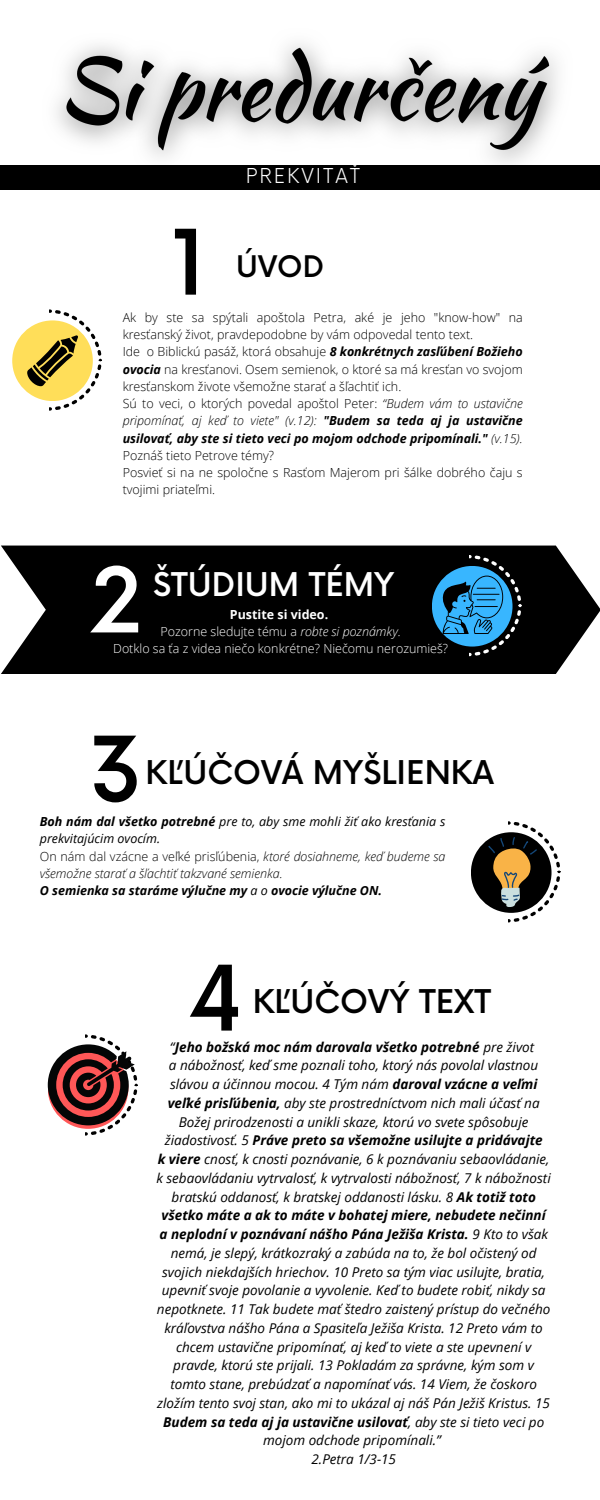
<style>
.page{position:relative;width:600px;height:1500px;background:#fff}
.page>*{position:absolute;margin:0;border:0;box-sizing:border-box;transform-origin:0 0}
.t1{font:500 87.9px "Now";color:#000}
.t2{font:500 87.9px "Now";color:#fff}
.t3{font:500 31.9px "Now";color:#000}
.t4{font:500 31.9px "Now";color:#fff}
.t5{font:500 29px "Now";color:#000}
.t6{font:300 20px "Now";letter-spacing:.095em;color:#fff}
.t7{font:italic 13.5px/18.8px "Open Sans";color:#000;text-align:center}
.t8{font:italic 700 13.5px "Open Sans";color:#000}
.t9{font:300 12.5px/17.2px "Open Sans";color:#000}
.t10{font:italic 700 12.5px/17.2px "Open Sans";color:#000;text-align:justify}
.t11{font:italic 300 12.5px/17.2px "Open Sans";color:#000}
.t12{font:300 12.5px "Open Sans";color:#fff}
.t13{font:italic 12.5px/17.2px "Open Sans";color:#000}
.t14{font:700 12.5px "Open Sans";color:#fff}
.s1{font-weight:700;font-style:italic}
.s2{font-weight:300;font-style:normal}
.s3{font-weight:300}
.s4{font-style:italic}
.s5{font-weight:700}
.s6{font-style:normal}
.s7{font-weight:400}
</style>
<div class="page">
<div style="left:471px;top:832px;width:81px;height:81px;background:#000;border-radius:50%"></div>
<svg style="left:488px;top:821px;width:73px;height:101px"></svg>
<svg style="left:48px;top:1034px;width:90px;height:102px"></svg>
<div style="left:12px;top:320px;width:81px;height:81px;background:#ffde59;border-radius:50%"></div>
<svg style="left:27px;top:309px;width:75px;height:102px"></svg>
<svg style="left:40px;top:346px;width:27px;height:28px"></svg>
<svg style="left:1px;top:546px;width:599px;height:128px;background:#151515"></svg>
<div style="left:432px;top:566px;width:81px;height:81px;background:#38b6ff;border-radius:50%"></div>
<svg style="left:441px;top:555px;width:81px;height:101px"></svg>
<img style="left:29px;top:43px;width:558px;height:147px">
<div style="left:0;top:165px;width:600px;height:24px;background:#000"></div>
<p class="t1" style="left:171px;top:216px;width:37px">1</p>
<p class="t6" style="left:246px;top:165px;width:116px">PREKVITAŤ</p>
<p class="t5" style="left:236px;top:251px;width:89px">ÚVOD</p>
<p class="t9" style="left:123px;top:308px;width:402px">Ak by ste sa spýtali apoštola Petra, aké je jeho "know-how" na kresťanský život, pravdepodobne by vám odpovedal tento text.</p>
<h2 class="t9" style="left:123px;top:343px;width:402px;text-align:justify">Ide o Biblickú pasáž, ktorá obsahuje <span class="s1">8 konkrétnych zasľúbení Božieho ovocia</span> na kresťanovi. Osem semienok, o ktoré sa má kresťan vo svojom kresťanskom živote všemožne starať a šľachtiť ich.</h2>
<p class="t10" style="left:123px;top:395px;width:402px"><span class="s2">Sú to veci, o ktorých povedal apoštol Peter:</span> <span class="s3">“Budem vám to ustavične pripomínať, aj keď to viete" (v.12):</span> "Budem sa teda aj ja ustavične usilovať, aby ste si tieto veci po mojom odchode pripomínali." <span class="s3">(v.15).<br></span><span class="s2">Poznáš tieto Petrove témy?</span></p>
<p class="t9" style="left:123px;top:464px;width:402px">Posvieť si na ne spoločne s Rasťom Majerom pri šálke dobrého čaju s tvojimi priateľmi.</p>
<p class="t4" style="left:153px;top:568px;width:243px">ŠTÚDIUM TÉMY</p>
<p class="t2" style="left:90px;top:553px;width:54px">2</p>
<p class="t14" style="left:230px;top:605px;width:100px">Pustite si video.</p>
<h2 class="t12" style="left:160px;top:622px;width:242px">Pozorne sledujte tému a <span class="s4">robte si poznámky.</span></h2>
<p class="t12" style="left:113px;top:640px;width:337px">Dotklo sa ťa z videa niečo konkrétne? Niečomu nerozumieš?</p>
<p class="t1" style="left:89px;top:722px;width:55px">3</p>
<p class="t3" style="left:146px;top:755px;width:350px">KĽÚČOVÁ MYŠLIENKA</p>
<h3 class="t13" style="left:40px;top:813px;width:407px"><span class="s5">Boh nám dal všetko potrebné</span> pre to, aby sme mohli žiť ako kresťania s prekvitajúcim ovocím.</h3>
<p class="t11" style="left:40px;top:847px;width:407px"><span class="s6">On nám dal vzácne a veľké prisľúbenia,</span> ktoré dosiahneme, keď budeme sa všemožne starať a šľachtiť takzvané semienka.</p>
<p class="t10" style="left:40px;top:882px;width:344px">O semienka sa staráme výlučne my <span class="s7">a o</span> ovocie výlučne ON.</p>
<p class="t1" style="left:188px;top:951px;width:57px">4</p>
<p class="t3" style="left:253px;top:985px;width:240px">KĽÚČOVÝ TEXT</p>
<h2 class="t8" style="left:170px;top:1037px;width:366px"><span class="s7">“</span>Jeho božská moc nám darovala všetko potrebné <span class="s7">pre život</span></h2>
<p class="t7" style="left:165px;top:1056px;width:380px">a nábožnosť, keď sme poznali toho, ktorý nás povolal vlastnou slávou a účinnou mocou. 4 Tým nám <span class="s5">daroval vzácne a veľmi veľké prisľúbenia,</span> aby ste prostredníctvom nich mali účasť na Božej prirodzenosti a unikli skaze, ktorú vo svete spôsobuje žiadostivosť. 5 <span class="s5">Práve preto sa všemožne usilujte a pridávajte</span></p>
<p class="t7" style="left:156px;top:1149px;width:396px"><span class="s5">k viere</span> cnosť, k cnosti poznávanie, 6 k poznávaniu sebaovládanie, k sebaovládaniu vytrvalosť, k vytrvalosti nábožnosť, 7 k nábožnosti bratskú oddanosť, k bratskej oddanosti lásku. 8 <span class="s5">Ak totiž toto všetko máte a ak to máte v bohatej miere, nebudete nečinní</span></p>
<p class="t7" style="left:157px;top:1224px;width:395px"><span class="s5">a neplodní v poznávaní nášho Pána Ježiša Krista.</span> 9 Kto to však nemá, je slepý, krátkozraký a zabúda na to, že bol očistený od svojich niekdajších hriechov. 10 Preto sa tým viac usilujte, bratia, upevniť svoje povolanie a vyvolenie. Keď to budete robiť, nikdy sa nepotknete. 11 Tak budete mať štedro zaistený prístup do večného kráľovstva nášho Pána a Spasiteľa Ježiša Krista. 12 Preto vám to chcem ustavične pripomínať, aj keď to viete a ste upevnení v pravde, ktorú ste prijali. 13 Pokladám za správne, kým som v tomto stane, prebúdzať a napomínať vás. 14 Viem, že čoskoro zložím tento svoj stan, ako mi to ukázal aj náš Pán Ježiš Kristus. 15<br><span class="s5">Budem sa teda aj ja ustavične usilovať</span>, aby ste si tieto veci po mojom odchode pripomínali.”</p>
<p class="t7" style="left:312px;top:1449px;width:86px">2.Petra 1/3-15</p>
</div>
